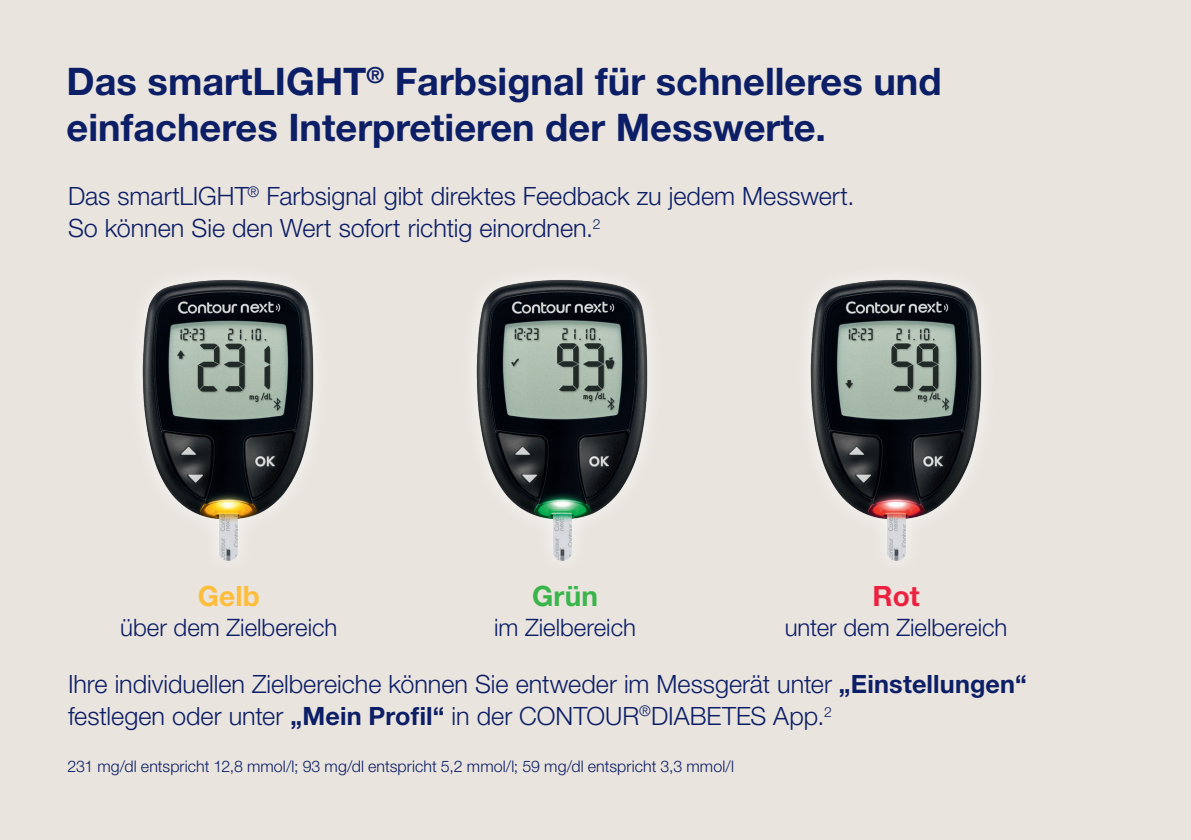
<style>
.page{position:relative;width:1191px;height:840px;background:#fff}
.page>*{position:absolute;margin:0;border:0;box-sizing:border-box;transform-origin:0 0}
.t1{font:700 38px/45.6px "Helvetica Neue LT Std";color:#0c1e66}
.t2{font:700 28px "Helvetica Neue LT Std";color:#3ab54a}
.t3{font:700 28px "Helvetica Neue LT Std";color:#febd3b}
.t4{font:700 28px "Helvetica Neue LT Std";color:#ed213f}
.t5{font:300 25.2px/31.8px "Helvetica Neue LT Std";color:#0c1e66}
.t6{font:300 24px "Helvetica Neue LT Std";color:#0c1e66}
.t7{font:300 16px "Helvetica Neue LT Std";letter-spacing:.005em;color:#0c1e66}
.s1{font-weight:700}
</style>
<div class="page">
<div style="left:0;top:0;width:1191px;height:839px;background:#e9e4de"></div>
<img style="left:810px;top:279px;width:173px;height:282px">
<img style="left:476px;top:279px;width:173px;height:282px">
<img style="left:142px;top:279px;width:173px;height:282px">
<h1 class="t1" style="left:67px;top:58px;width:876px">Das smartLIGHT<sup>®</sup> Farbsignal für schnelleres und einfacheres Interpretieren der Messwerte.</h1>
<p class="t5" style="left:68px;top:180px;width:788px">Das smartLIGHT<sup>®</sup> Farbsignal gibt direktes Feedback zu jedem Messwert.<br>So können Sie den Wert sofort richtig einordnen.<sup>2</sup></p>
<p class="t3" style="left:198px;top:578px;width:64px">Gelb</p>
<p class="t6" style="left:120px;top:612px;width:219px">über dem Zielbereich</p>
<p class="t2" style="left:532px;top:578px;width:68px">Grün</p>
<p class="t6" style="left:494px;top:612px;width:143px">im Zielbereich</p>
<p class="t4" style="left:872px;top:578px;width:48px">Rot</p>
<p class="t6" style="left:784px;top:612px;width:224px">unter dem Zielbereich</p>
<p class="t5" style="left:68px;top:667px;width:960px">Ihre individuellen Zielbereiche können Sie entweder im Messgerät unter <span class="s1">„Einstellungen“ </span>festlegen oder unter <span class="s1">„Mein Profil“</span> in der CONTOUR<sup>®</sup>DIABETES App.<sup>2</sup></p>
<p class="t7" style="left:67px;top:756px;width:668px">231 mg/dl entspricht 12,8 mmol/l; 93 mg/dl entspricht 5,2 mmol/l; 59 mg/dl entspricht 3,3 mmol/l</p>
</div>
